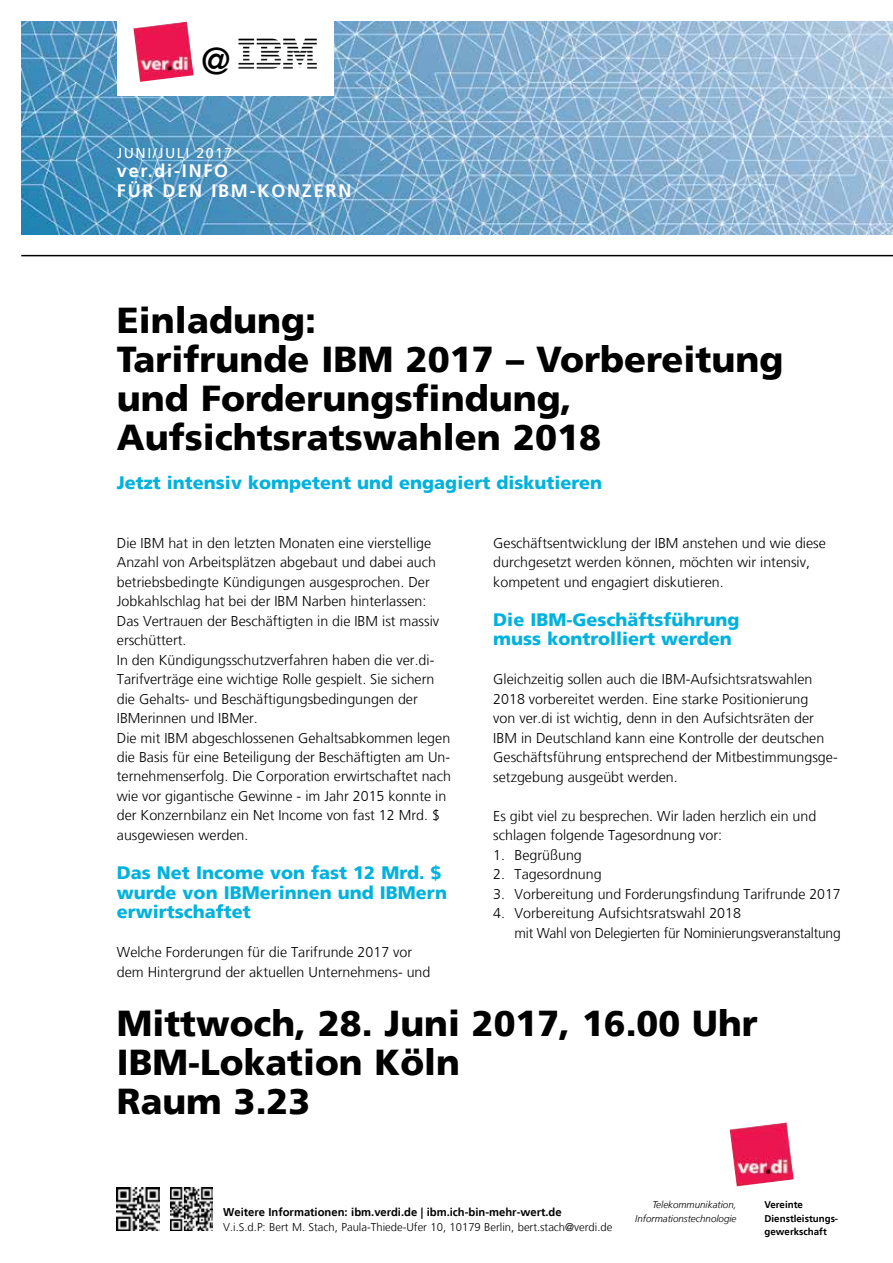
<style>
.page{position:relative;width:893px;height:1263px;background:#fff}
.page>*{position:absolute;margin:0;border:0;box-sizing:border-box;transform-origin:0 0}
.t1{font:37.95px "Frutiger";color:#000}
.t2{font:900 36px/39px "Frutiger";color:#000}
.t3{font:900 18px/19.5px "Frutiger";color:#00b2dd}
.t4{font:700 18px/19.5px "Frutiger";letter-spacing:.1em;color:#fff}
.t5{font:300 14.25px/19.5px "Frutiger";color:#000}
.t6{font:14.25px "Frutiger";letter-spacing:.1em;color:#fff}
.t7{font:300 11.25px "Frutiger";color:#000}
.t8{font:700 11.25px "Frutiger";color:#000}
.t9{font:italic 300 9.75px/13.5px "Frutiger";color:#000;text-align:right}
.t10{font:700 9.75px/13.5px "Frutiger";color:#000}
</style>
<div class="page">
<img style="left:117px;top:1188px;width:42px;height:42px">
<img style="left:170px;top:1188px;width:43px;height:42px">
<img style="left:21px;top:22px;width:872px;height:212px">
<hr style="left:21px;top:255px;width:872px;height:1px;background:#000">
<div style="left:117px;top:17px;width:217px;height:79px;background:#fff"></div>
<div style="left:228px;top:27px;width:100px;height:53px;background:#fff;opacity:.45"></div>
<img style="left:240px;top:39px;width:77px;height:10px">
<img style="left:133px;top:22px;width:59px;height:60px">
<div style="left:192px;top:35px;width:48px;height:50px;background:#fff"></div>
<img style="left:730px;top:1122px;width:64px;height:64px">
<h1 class="t1" style="left:201px;top:38px;width:32px">@</h1>
<p class="t6" style="left:117px;top:144px;width:117px">JUNI/JULI 2017</p>
<p class="t4" style="left:117px;top:161px;width:236px">ver.di-INFO<br>FÜR DEN IBM-KONZERN</p>
<h2 class="t2" style="left:117px;top:301px;width:668px">Einladung:<br>Tarifrunde IBM 2017 – Vorbereitung und Forderungsfindung,<br>Aufsichtsratswahlen 2018</h2>
<p class="t3" style="left:117px;top:473px;width:487px">Jetzt intensiv kompetent und engagiert diskutieren</p>
<p class="t5" style="left:117px;top:533px;width:336px">Die IBM hat in den letzten Monaten eine vierstellige Anzahl von Arbeitsplätzen abgebaut und dabei auch betriebsbedingte Kündigungen ausgesprochen. Der Jobkahlschlag hat bei der IBM Narben hinterlassen:<br>Das Vertrauen der Beschäftigten in die IBM ist massiv erschüttert.<br>In den Kündigungsschutzverfahren haben die ver.di-Tarifverträge eine wichtige Rolle gespielt. Sie sichern die Gehalts- und Beschäftigungsbedingungen der IBMerinnen und IBMer.<br>Die mit IBM abgeschlossenen Gehaltsabkommen legen die Basis für eine Beteiligung der Beschäftigten am Un&shy;ternehmenserfolg. Die Corporation erwirtschaftet nach wie vor gigantische Gewinne - im Jahr 2015 konnte in der Konzernbilanz ein Net Income von fast 12 Mrd. $ ausgewiesen werden.</p>
<p class="t3" style="left:117px;top:863px;width:332px">Das Net Income von fast 12 Mrd. $ wurde von IBMerinnen und IBMern erwirtschaftet</p>
<p class="t5" style="left:117px;top:943px;width:315px">Welche Forderungen für die Tarifrunde 2017 vor dem Hintergrund der aktuellen Unternehmens- und</p>
<p class="t5" style="left:493px;top:533px;width:334px">Geschäftsentwicklung der IBM anstehen und wie diese durchgesetzt werden können, möchten wir intensiv, kompetent und engagiert diskutieren.</p>
<p class="t3" style="left:493px;top:609px;width:248px">Die IBM-Geschäftsführung muss kontrolliert werden</p>
<p class="t5" style="left:493px;top:670px;width:346px">Gleichzeitig sollen auch die IBM-Aufsichtsratswahlen 2018 vorbereitet werden. Eine starke Positionierung<br>von ver.di ist wichtig, denn in den Aufsichtsräten der IBM in Deutschland kann eine Kontrolle der deutschen Geschäftsführung entsprechend der Mitbestimmungsge&shy;setzgebung ausgeübt werden.</p>
<p class="t5" style="left:493px;top:806px;width:325px">Es gibt viel zu besprechen. Wir laden herzlich ein und schlagen folgende Tagesordnung vor:</p>
<p class="t5" style="left:493px;top:845px;width:90px">1. Begrüßung</p>
<p class="t5" style="left:493px;top:864px;width:110px">2. Tagesordnung</p>
<p class="t5" style="left:493px;top:884px;width:349px">3. Vorbereitung und Forderungsfindung Tarifrunde 2017</p>
<p class="t5" style="left:515px;top:904px;width:328px;text-indent:-21px">4. Vorbereitung Aufsichtsratswahl 2018<br>mit Wahl von Delegierten für Nominierungsveranstaltung</p>
<h2 class="t2" style="left:117px;top:1003px;width:642px">Mittwoch, 28. Juni 2017, 16.00 Uhr<br>IBM-Lokation Köln<br>Raum 3.23</h2>
<p class="t8" style="left:223px;top:1205px;width:340px">Weitere Informationen: ibm.verdi.de | ibm.ich-bin-mehr-wert.de</p>
<p class="t7" style="left:223px;top:1220px;width:391px">V.i.S.d.P: Bert M. Stach, Paula-Thiede-Ufer 10, 10179 Berlin, bert.stach@verdi.de</p>
<p class="t9" style="left:635px;top:1198px;width:103px">Telekommunikation,<br>Informationstechnologie</p>
<p class="t10" style="left:765px;top:1198px;width:75px">Vereinte<br>Dienstleistungs&shy;gewerkschaft</p>
</div>
